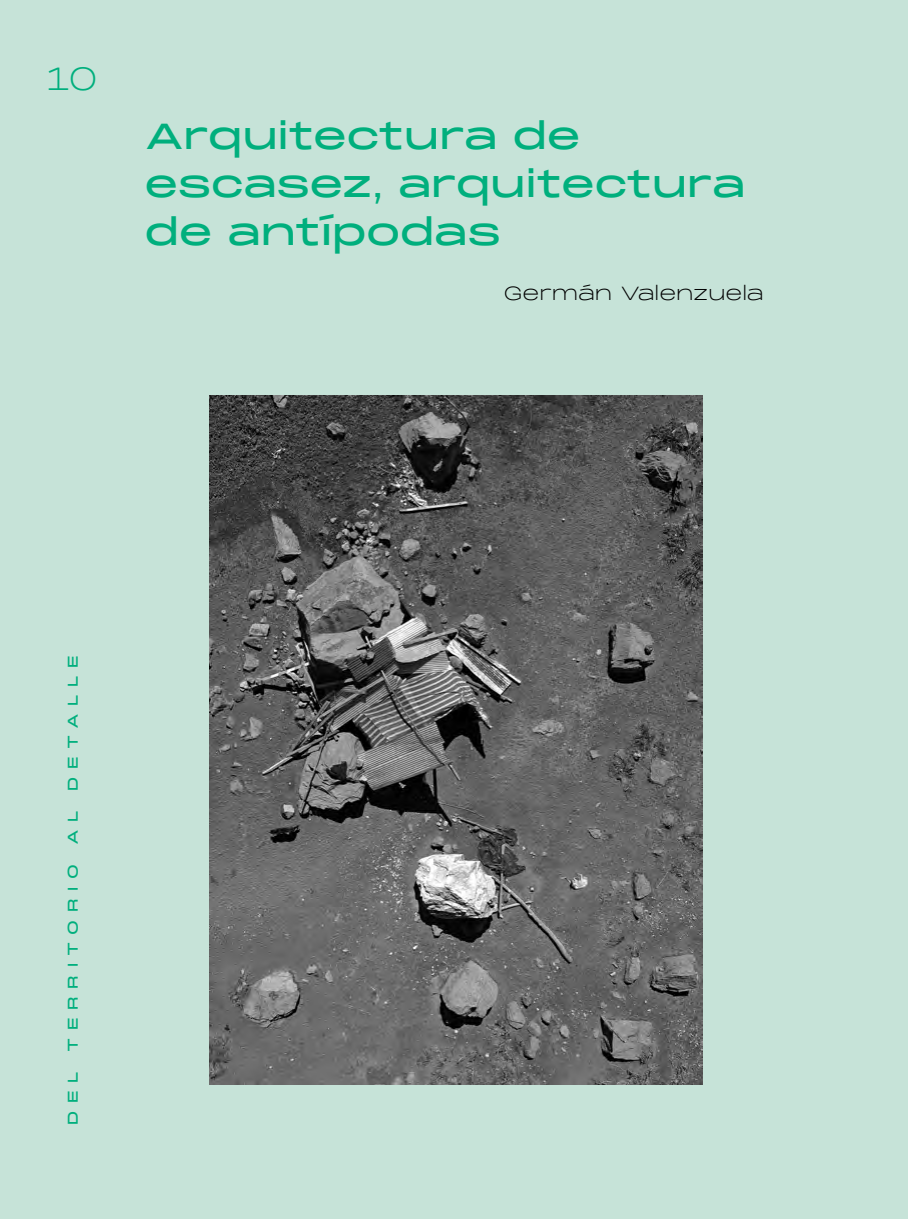
<style>
.page{position:relative;width:908px;height:1219px;background:#fff}
.page>*{position:absolute;margin:0;border:0;box-sizing:border-box;transform-origin:0 0}
.t1{font:36px/48px "Monument Extended";letter-spacing:-.035em;color:#00af7d}
.t2{font:300 32px "Monument Extended";color:#00af7d}
.t3{font:300 19px "Monument Extended";letter-spacing:-.02em;color:#000}
.t4{font:14px "Monument Extended";letter-spacing:.54em;color:#00af7d}
</style>
<div class="page">
<div style="left:0;top:0;width:907px;height:1219px;background:#c6e3d8"></div>
<img style="left:209px;top:395px;width:493px;height:690px">
<p class="t2" style="left:46px;top:57px;width:54px">10</p>
<p class="t1" style="left:144px;top:111px;width:602px">Arquitectura de escasez, arquitectura de antípodas</p>
<p class="t3" style="left:503px;top:280px;width:262px">Germán Valenzuela</p>
<p class="t4" style="left:63px;top:790px;width:136px;rotate:-90deg">DETALLE</p>
<p class="t4" style="left:63px;top:845px;width:36px;rotate:-90deg">A L</p>
<p class="t4" style="left:63px;top:1052px;width:189px;rotate:-90deg">TERRITORIO</p>
<p class="t4" style="left:63px;top:1125px;width:55px;rotate:-90deg">DEL</p>
</div>
